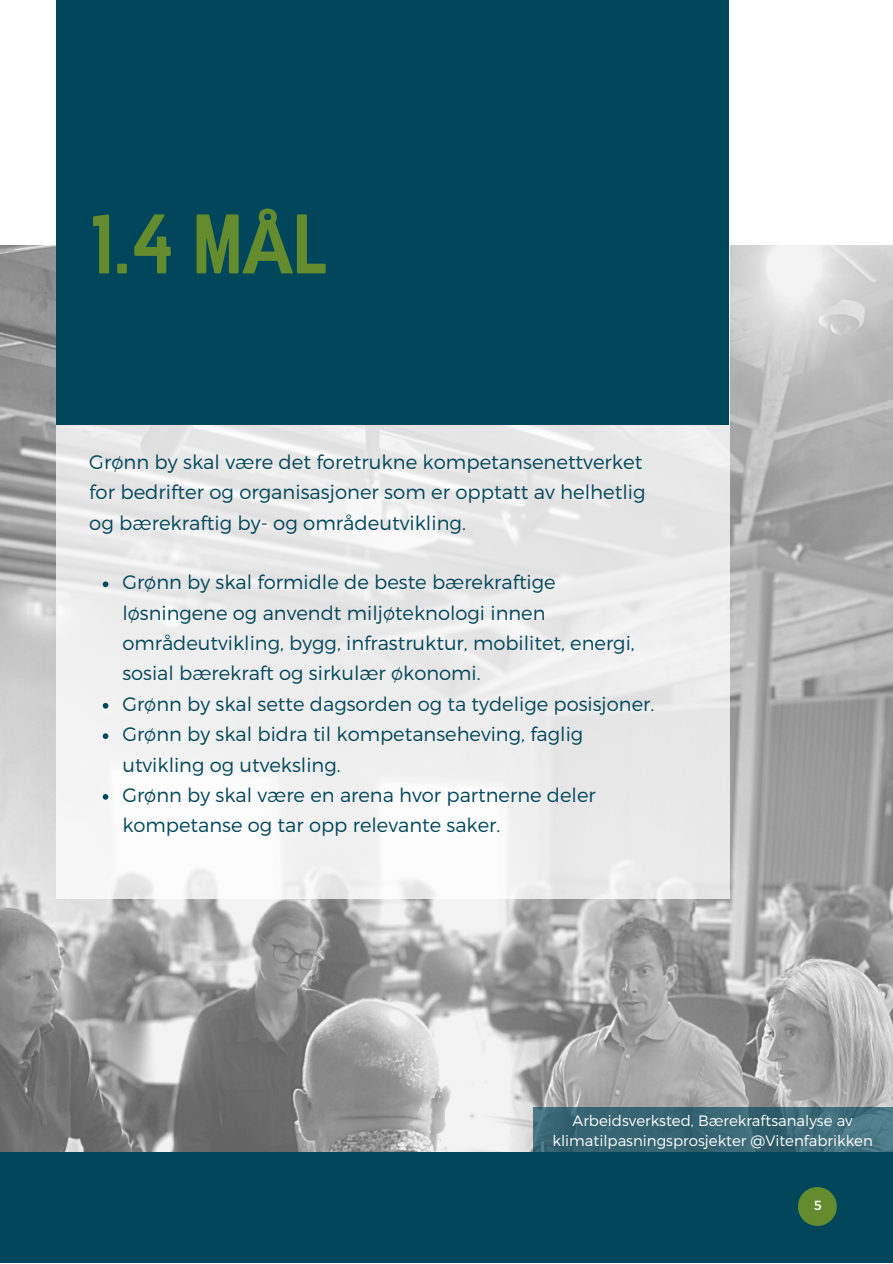
<style>
.page{position:relative;width:893px;height:1264px;background:#fff}
.page>*{position:absolute;margin:0;border:0;box-sizing:border-box;transform-origin:0 0}
.t1{font:73.8px "Norwester";color:#648c2e}
.t2{font:300 19.65px/30.3px "Montserrat";color:#01465b}
.t3{font:300 19.5px/30.3px "Montserrat";color:#01465b}
.t4{font:300 15px/20.2px "Montserrat";color:#fff;text-align:center}
.t5{font:13.2px "Montserrat";color:#fff}
.s1{font-family:"Noto Sans";font-weight:700}
</style>
<div class="page">
<img style="left:0;top:245px;width:892px;height:907px">
<svg style="left:57px;top:425px;width:672px;height:473px;fill:#ededed"></svg>
<div style="left:57px;top:0;width:672px;height:425px;background:#01465b"></div>
<div style="left:0;top:1152px;width:892px;height:110px;background:#01465b"></div>
<svg style="left:798px;top:1187px;width:38px;height:38px"></svg>
<svg style="left:103px;top:581px;width:5px;height:6px"></svg>
<svg style="left:103px;top:703px;width:5px;height:5px"></svg>
<svg style="left:103px;top:733px;width:5px;height:6px"></svg>
<svg style="left:103px;top:794px;width:5px;height:5px"></svg>
<svg style="left:532px;top:1107px;width:360px;height:45px;background:#3c6977"></svg>
<h1 class="t1" style="left:89px;top:199px;width:241px">1.4 M<span class="s1">Å</span>L</h1>
<p class="t2" style="left:89px;top:446px;width:558px">Grønn by skal være det foretrukne kompetansenettverket for bedrifter og organisasjoner som er opptatt av helhetlig og bærekraftig by- og områdeutvikling.</p>
<p class="t3" style="left:122px;top:566px;width:533px">Grønn by skal formidle de beste bærekraftige løsningene og anvendt miljøteknologi innen områdeutvikling, bygg, infrastruktur, mobilitet, energi, sosial bærekraft og sirkulær økonomi.<br>Grønn by skal sette dagsorden og ta tydelige posisjoner.<br>Grønn by skal bidra til kompetanseheving, faglig utvikling og utveksling.<br>Grønn by skal være en arena hvor partnerne deler kompetanse og tar opp relevante saker.</p>
<p class="t4" style="left:552px;top:1109px;width:322px">Arbeidsverksted, Bærekraftsanalyse av klimatilpasningsprosjekter @Vitenfabrikken</p>
<p class="t5" style="left:814px;top:1196px;width:9px">5</p>
</div>
